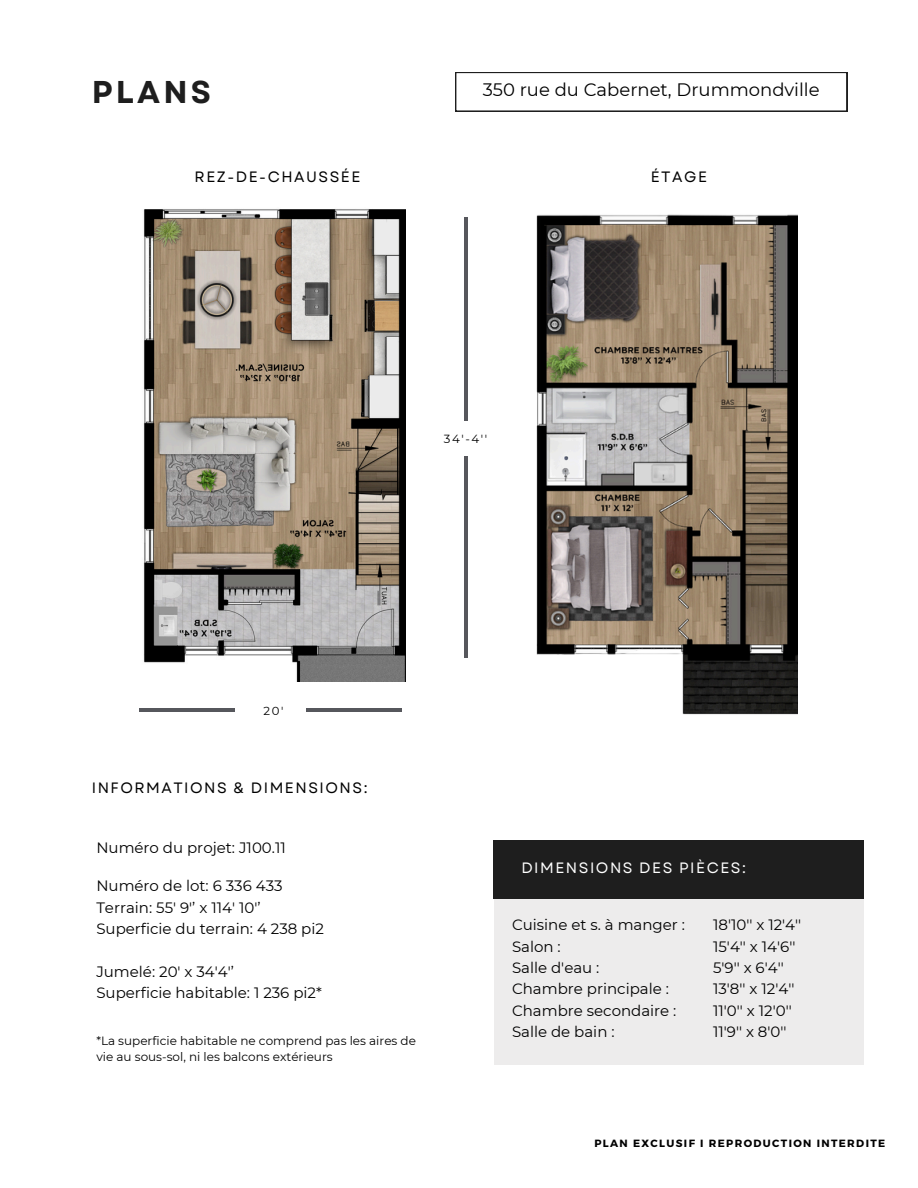
<style>
.page{position:relative;width:918px;height:1188px;background:#fff}
.page>*{position:absolute;margin:0;border:0;box-sizing:border-box;transform-origin:0 0}
.t1{font:700 31.5px "Garet";letter-spacing:.1em;color:#1e1e1e}
.t2{font:18px "Montserrat";color:#000}
.t3{font:15px/21.3px "Montserrat";color:#000}
.t4{font:15px "Garet";letter-spacing:.1em;color:#000}
.t5{font:15px "Garet";letter-spacing:.1em;color:#fff}
.t6{font:12px/16px "Montserrat";color:#000}
.t7{font:11.7px "Montserrat";color:#000}
.t8{font:700 10.5px "Montserrat";letter-spacing:.13em;color:#000}
</style>
<div class="page">
<svg style="left:455px;top:72px;width:392px;height:39px"></svg>
<img style="left:143px;top:209px;width:263px;height:472px">
<hr style="left:464px;top:217px;width:3px;height:204px;background:#56575c">
<hr style="left:464px;top:457px;width:3px;height:201px;background:#56575c">
<hr style="left:139px;top:709px;width:95px;height:2px;background:#56575c">
<hr style="left:306px;top:709px;width:95px;height:2px;background:#56575c">
<div style="left:494px;top:840px;width:370px;height:225px;background:#edecec"></div>
<div style="left:494px;top:840px;width:370px;height:59px;background:#1e1e1e"></div>
<img style="left:536px;top:214px;width:262px;height:501px">
<h2 class="t1" style="left:92px;top:69px;width:121px">PLANS</h2>
<h1 class="t2" style="left:483px;top:79px;width:338px">350 rue du Cabernet, Drummondville</h1>
<h4 class="t4" style="left:195px;top:166px;width:167px">REZ-DE-CHAUSSÉE</h4>
<p class="t4" style="left:651px;top:166px;width:58px">ÉTAGE</p>
<p class="t7" style="left:444px;top:431px;width:45px">34'-4''</p>
<h5 class="t7" style="left:264px;top:704px;width:21px">20'</h5>
<h5 class="t4" style="left:92px;top:777px;width:277px">INFORMATIONS &amp; DIMENSIONS:</h5>
<h3 class="t3" style="left:96px;top:837px;width:191px">Numéro du projet: J100.11</h3>
<p class="t3" style="left:96px;top:875px;width:229px">Numéro de lot: 6 336 433<br>Terrain: 55' 9'’ x 114' 10'’<br>Superficie du terrain: 4 238 pi2</p>
<h3 class="t3" style="left:96px;top:961px;width:227px">Jumelé: 20' x 34'4'’<br>Superficie habitable: 1 236 pi2*</h3>
<h3 class="t6" style="left:96px;top:1033px;width:321px">*La superficie habitable ne comprend pas les aires de vie au sous-sol, ni les balcons extérieurs</h3>
<h5 class="t5" style="left:521px;top:857px;width:226px">DIMENSIONS DES PIÈCES:</h5>
<h4 class="t3" style="left:512px;top:914px;width:175px">Cuisine et s. à manger :<br>Salon :<br>Salle d'eau :<br>Chambre principale :<br>Chambre secondaire :<br>Salle de bain :</h4>
<h4 class="t3" style="left:713px;top:914px;width:90px">18'10'' x 12'4''<br>15'4'' x 14'6''<br>5'9'' x 6'4''<br>13'8'' x 12'4''<br>11'0'' x 12'0''<br>11'9'' x 8'0''</h4>
<h4 class="t8" style="left:594px;top:1136px;width:292px">PLAN EXCLUSIF I REPRODUCTION INTERDITE</h4>
</div>
